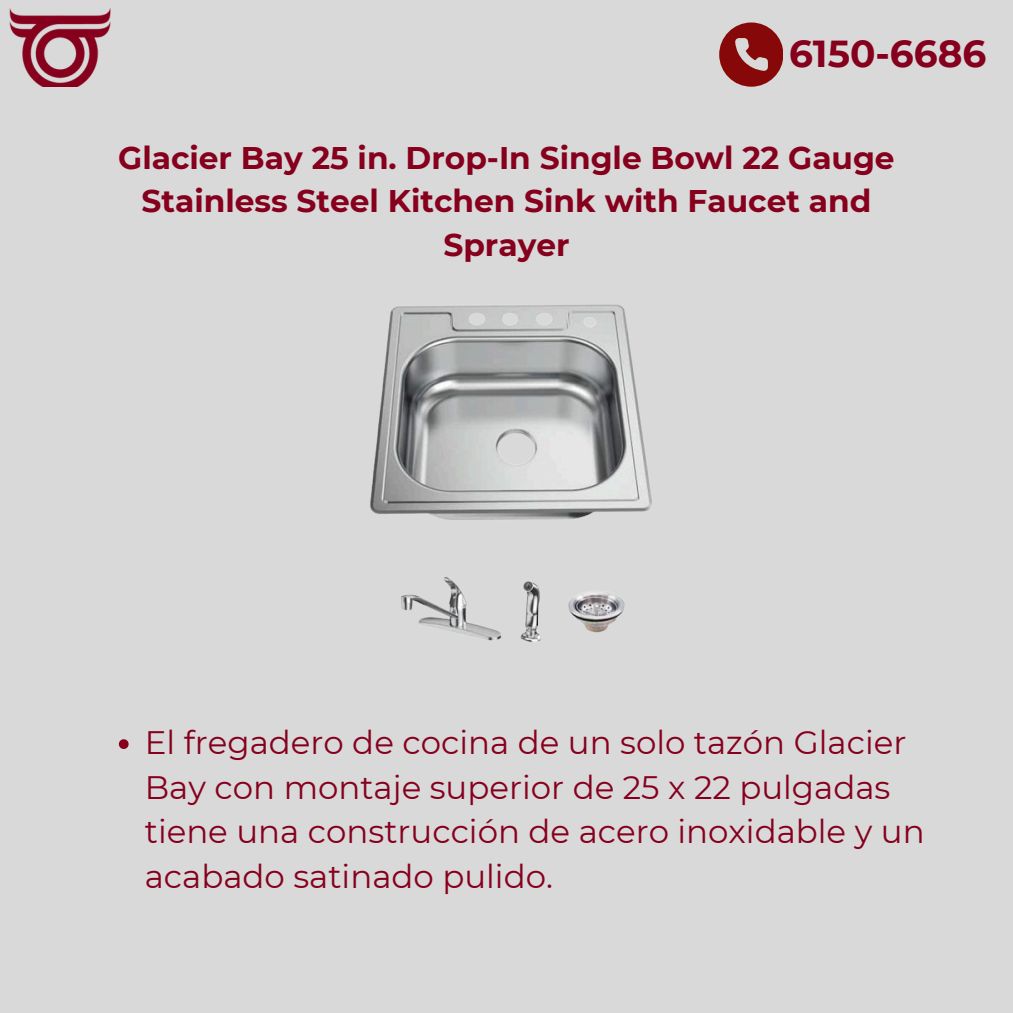
<style>
.page{position:relative;width:1013px;height:1013px;background:#fff}
.page>*{position:absolute;margin:0;border:0;box-sizing:border-box;transform-origin:0 0}
.t1{font:700 37.5px "Montserrat";color:#86001d}
.t2{font:32.5px/44.8px "Montserrat";color:#86001d}
.t3{font:700 31.25px/43.1px "Montserrat";color:#86001d;text-align:center}
</style>
<div class="page">
<div style="left:0;top:0;width:1012px;height:1012px;background:#d9d9d9"></div>
<img style="left:9px;top:8px;width:102px;height:78px">
<svg style="left:719px;top:22px;width:64px;height:64px"></svg>
<img style="left:370px;top:304px;width:282px;height:338px">
<svg style="left:119px;top:739px;width:10px;height:10px"></svg>
<h1 class="t1" style="left:789px;top:30px;width:199px">6150-6686</h1>
<p class="t3" style="left:118px;top:136px;width:778px">Glacier Bay 25 in. Drop-In Single Bowl 22 Gauge<br>Stainless Steel Kitchen Sink with Faucet and<br>Sprayer</p>
<h2 class="t2" style="left:145px;top:719px;width:781px">El fregadero de cocina de un solo tazón Glacier Bay con montaje superior de 25 x 22 pulgadas tiene una construcción de acero inoxidable y un acabado satinado pulido.</h2>
</div>
